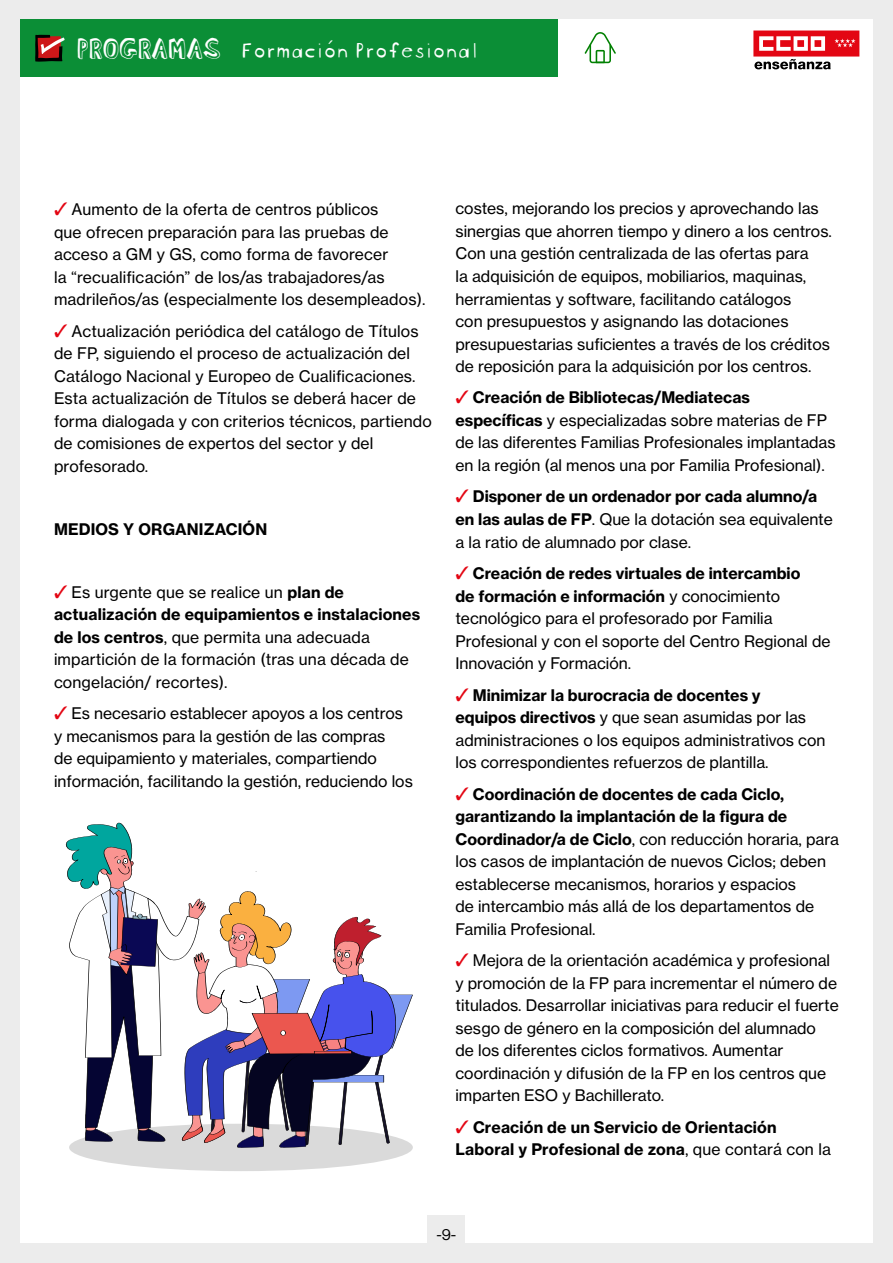
<style>
.page{position:relative;width:893px;height:1263px;background:#fff}
.page>*{position:absolute;margin:0;border:0;box-sizing:border-box;transform-origin:0 0}
.t1{font:22.5px "Blockhead Unplugged";color:#fff}
.t2{font:15.75px/22.5px "Volta Modern Text 55 Roman";color:#000}
.t3{font:700 15.75px/22.5px "Volta Modern Text 75";color:#000}
.t4{font:15.75px "Volta Modern Display 55 Roman";color:#000}
.s1{font-family:"Blockhead Dark Side";font-size:27.6px}
.s2{color:#e30613}
.s3{font-family:"Volta Modern Text 75";font-weight:700}
.s4{font-family:"Volta Modern Text 55 Roman";font-weight:400}
</style>
<div class="page">
<div style="left:0;top:0;width:20px;height:1263px;background:#ececec"></div>
<div style="left:873px;top:0;width:20px;height:1263px;background:#ececec"></div>
<div style="left:4px;top:1243px;width:889px;height:20px;background:#ececec"></div>
<div style="left:4px;top:0;width:889px;height:19px;background:#ececec"></div>
<div style="left:20px;top:19px;width:537px;height:57px;background:#0b8e36"></div>
<svg style="left:753px;top:31px;width:106px;height:38px"></svg>
<svg style="left:585px;top:32px;width:31px;height:31px"></svg>
<div style="left:428px;top:1215px;width:37px;height:38px;background:#ececec"></div>
<svg style="left:35px;top:35px;width:30px;height:27px"></svg>
<div style="left:69px;top:1124px;width:344px;height:47px;background:#dadada;border-radius:50%"></div>
<svg style="left:66px;top:822px;width:347px;height:326px"></svg>
<h1 class="t1" style="left:77px;top:31px;width:402px"><span class="s1">PROGRAMAS</span> Formación Profesional</h1>
<p class="t2" style="left:54px;top:198px;width:373px"><span class="s2">✓</span> Aumento de la oferta de centros públicos<br>que ofrecen preparación para las pruebas de acceso a GM y GS, como forma de favorecer<br>la “recualificación” de los/as trabajadores/as madrileños/as (especialmente los desempleados).</p>
<p class="t2" style="left:54px;top:320px;width:379px"><span class="s2">✓</span> Actualización periódica del catálogo de Títulos de FP, siguiendo el proceso de actualización del Catálogo Nacional y Europeo de Cualificaciones.<br>Esta actualización de Títulos se deberá hacer de forma dialogada y con criterios técnicos, partiendo de comisiones de expertos del sector y del profesorado.</p>
<p class="t3" style="left:54px;top:518px;width:215px">MEDIOS Y ORGANIZACIÓN</p>
<p class="t2" style="left:54px;top:581px;width:292px"><span class="s2">✓</span> Es urgente que se realice un <span class="s3">plan de</span></p>
<p class="t3" style="left:54px;top:603px;width:368px">actualización de equipamientos e instalaciones</p>
<p class="t2" style="left:54px;top:626px;width:356px"><span class="s3">de los centros</span>, que permita una adecuada impartición de la formación (tras una década de congelación/ recortes).</p>
<p class="t2" style="left:54px;top:702px;width:360px"><span class="s2">✓</span> Es necesario establecer apoyos a los centros y mecanismos para la gestión de las compras<br>de equipamiento y materiales, compartiendo información, facilitando la gestión, reduciendo los</p>
<p class="t2" style="left:455px;top:197px;width:378px">costes, mejorando los precios y aprovechando las sinergias que ahorren tiempo y dinero a los centros.<br>Con una gestión centralizada de las ofertas para<br>la adquisición de equipos, mobiliarios, maquinas, herramientas y software, facilitando catálogos<br>con presupuestos y asignando las dotaciones presupuestarias suficientes a través de los créditos de reposición para la adquisición por los centros.</p>
<p class="t3" style="left:455px;top:386px;width:296px"><span class="s2">✓</span> Creación de Bibliotecas/Mediatecas</p>
<p class="t2" style="left:455px;top:409px;width:382px"><span class="s3">específicas</span> y especializadas sobre materias de FP de las diferentes Familias Profesionales implantadas en la región (al menos una por Familia Profesional).</p>
<p class="t3" style="left:455px;top:485px;width:363px"><span class="s2">✓</span> Disponer de un ordenador por cada alumno/a</p>
<p class="t2" style="left:455px;top:508px;width:379px"><span class="s3">en las aulas de FP</span>. Que la dotación sea equivalente a la ratio de alumnado por clase.</p>
<p class="t3" style="left:455px;top:562px;width:346px"><span class="s2">✓</span> Creación de redes virtuales de intercambio de formación e información <span class="s4">y conocimiento</span></p>
<p class="t2" style="left:455px;top:607px;width:376px">tecnológico para el profesorado por Familia<br>Profesional y con el soporte del Centro Regional de<br>Innovación y Formación.</p>
<p class="t3" style="left:455px;top:683px;width:307px"><span class="s2">✓</span> Minimizar la burocracia de docentes y</p>
<p class="t2" style="left:455px;top:706px;width:371px"><span class="s3">equipos directivos</span> y que sean asumidas por las administraciones o los equipos administrativos con los correspondientes refuerzos de plantilla.</p>
<p class="t3" style="left:455px;top:782px;width:333px"><span class="s2">✓</span> Coordinación de docentes de cada Ciclo, garantizando la implantación de la figura de</p>
<p class="t2" style="left:455px;top:827px;width:385px"><span class="s3">Coordinador/a de Ciclo</span>, con reducción horaria, para los casos de implantación de nuevos Ciclos; deben establecerse mecanismos, horarios y espacios<br>de intercambio más allá de los departamentos de Familia Profesional.</p>
<p class="t2" style="left:455px;top:949px;width:385px"><span class="s2">✓</span> Mejora de la orientación académica y profesional y promoción de la FP para incrementar el número de titulados. Desarrollar iniciativas para reducir el fuerte sesgo de género en la composición del alumnado<br>de los diferentes ciclos formativos. Aumentar coordinación y difusión de la FP en los centros que imparten ESO y Bachillerato.</p>
<p class="t3" style="left:455px;top:1115px;width:377px"><span class="s2">✓</span> Creación de un Servicio de Orientación<br>Laboral y Profesional de zona<span class="s4">, que contará con la</span></p>
<p class="t4" style="left:437px;top:1225px;width:21px">-9-</p>
</div>
